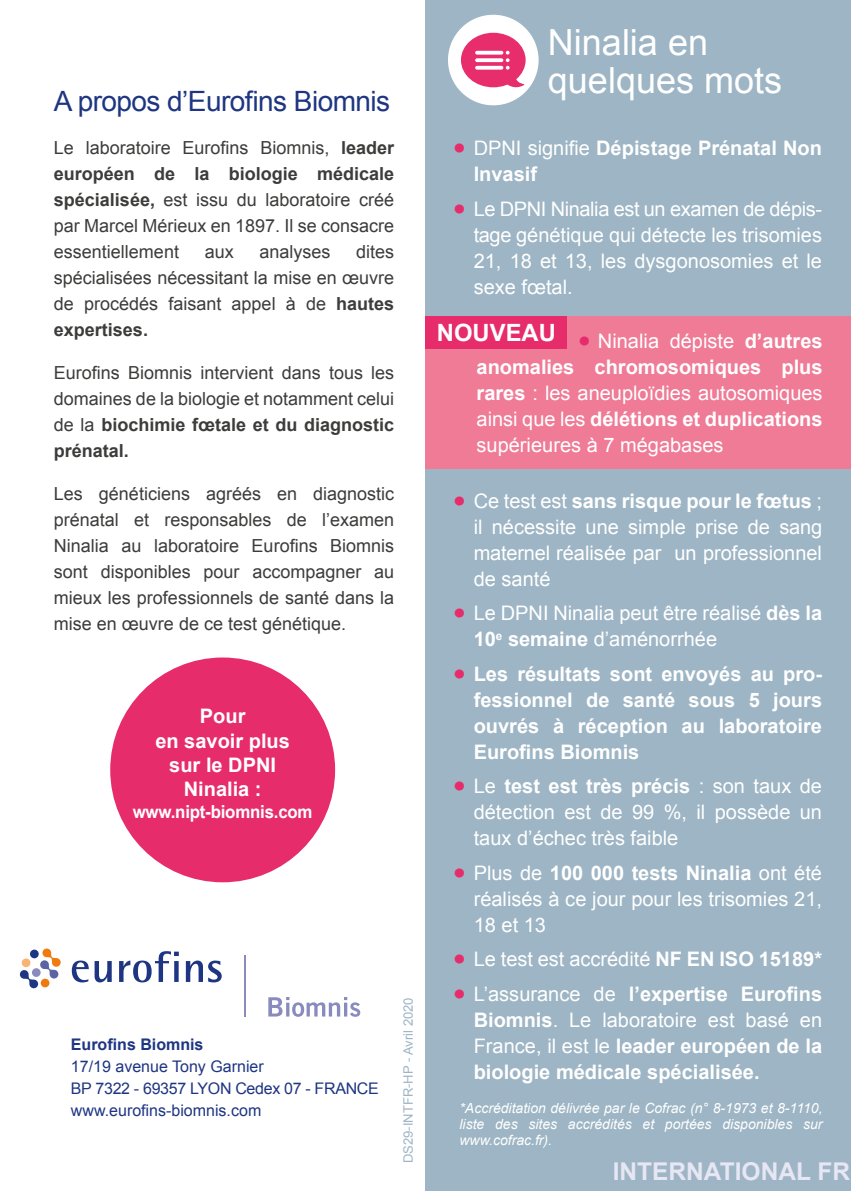
<style>
.page{position:relative;width:851px;height:1191px;background:#fff}
.page>*{position:absolute;margin:0;border:0;box-sizing:border-box;transform-origin:0 0}
.t1{font:36px/38px "Arial";color:#fff}
.t2{font:28px "Arial";letter-spacing:-.02em;color:#1e3582}
.t3{font:700 24.6px "Arial";color:#e7e6f4}
.t4{font:700 23.8px "Arial";color:#fff}
.t5{font:20px/26px "Arial";color:#fff;text-align:justify}
.t6{font:700 20px/26px "Arial";color:#fff;text-align:justify}
.t7{font:18px/26px "Arial";color:#3c3c3b;text-align:justify}
.t8{font:700 18px "Arial Narrow";letter-spacing:-.01em;color:#fff;scale:1.14 1}
.t9{font:16px/22px "Arial";color:#1e3582}
.t10{font:700 16px "Arial";color:#1e3582}
.t11{font:italic 14px/16px "Arial";color:#fff;text-align:justify}
.t12{font:13px "Arial";color:#9db5c4}
.s1{font-weight:700}
.s2{font-size:32px;color:#e72c6c}
.s3{font-weight:400}
.s4{font-weight:700;font-size:32px;color:#e72c6c}
</style>
<div class="page">
<div style="left:425px;top:0;width:425px;height:1191px;background:#9db5c4"></div>
<svg style="left:20px;top:948px;width:41px;height:40px"></svg>
<div style="left:41px;top:978px;width:8px;height:9px;background:#ef7b10;border-radius:50%"></div>
<div style="left:22px;top:958px;width:8px;height:9px;background:#f8b375;border-radius:50%"></div>
<div style="left:30px;top:949px;width:9px;height:9px;background:#1e3582;border-radius:50%"></div>
<svg style="left:72px;top:960px;width:17px;height:22px"></svg>
<svg style="left:95px;top:961px;width:17px;height:21px"></svg>
<svg style="left:119px;top:951px;width:60px;height:31px"></svg>
<svg style="left:186px;top:960px;width:36px;height:22px"></svg>
<svg style="left:268px;top:997px;width:92px;height:19px"></svg>
<hr style="left:244px;top:956px;width:2px;height:61px;background:#898bbe">
<div style="left:448px;top:15px;width:90px;height:90px;background:#fff;border-radius:50%"></div>
<div style="left:461px;top:33px;width:64px;height:54px;background:#e72d6c;border-radius:50%"></div>
<svg style="left:475px;top:51px;width:28px;height:4px"></svg>
<svg style="left:475px;top:58px;width:28px;height:4px"></svg>
<svg style="left:475px;top:66px;width:28px;height:4px"></svg>
<svg style="left:505px;top:51px;width:19px;height:36px"></svg>
<div style="left:425px;top:316px;width:425px;height:153px;background:#ef7b96"></div>
<div style="left:425px;top:316px;width:142px;height:33px;background:#e72c6c"></div>
<div style="left:110px;top:657px;width:225px;height:225px;background:#e72c6c;border-radius:50%"></div>
<h2 class="t2" style="left:54px;top:83px;width:338px">A propos d’Eurofins Biomnis</h2>
<p class="t7" style="left:54px;top:135px;width:342px">Le laboratoire Eurofins Biomnis, <span class="s1">leader européen de la biologie médicale spécialisée,</span> est issu du laboratoire créé par Marcel Mérieux en 1897. Il se consacre essentiellement</p>
<p class="t7" style="left:54px;top:239px;width:342px;text-indent:302px">dites spécialisées nécessitant la mise en œuvre de procédés faisant appel à de <span class="s1">hautes expertises.</span></p>
<p class="t7" style="left:54px;top:360px;width:342px">Eurofins Biomnis intervient dans tous les domaines de la biologie et notamment celui de la <span class="s1">biochimie fœtale et du diagnostic prénatal.</span></p>
<p class="t7" style="left:54px;top:481px;width:342px">Les généticiens agréés en diagnostic prénatal et responsables de l’examen Ninalia au laboratoire Eurofins Biomnis sont disponibles pour accompagner au mieux les professionnels de santé dans la mise en œuvre de ce test génétique.</p>
<p class="t7" style="left:205px;top:239px;width:31px">aux</p>
<p class="t7" style="left:259px;top:239px;width:73px">analyses</p>
<p class="t6" style="left:155px;top:705px;width:136px;line-height:24px;text-align:center">Pour<br>en savoir plus sur le DPNI<br>Ninalia :</p>
<p class="t8" style="left:133px;top:797px;width:159px">www.nipt-biomnis.com</p>
<p class="t10" style="left:71px;top:1034px;width:134px">Eurofins Biomnis</p>
<p class="t9" style="left:71px;top:1056px;width:309px">17/19 avenue Tony Garnier<br>BP 7322 - 69357 LYON Cedex 07 - FRANCE www.eurofins-biomnis.com</p>
<p class="t12" style="left:399px;top:1163px;width:167px;rotate:-90deg">DS29-INTFR-HP - Avril 2020</p>
<h1 class="t1" style="left:548px;top:23px;width:236px">Ninalia en quelques mots</h1>
<p class="t6" style="left:473px;top:136px;width:350px;text-indent:-20px"><span class="s2">•</span> <span class="s3">DPNI signifie</span> Dépistage Prénatal Non<br>Invasif</p>
<p class="t5" style="left:473px;top:196px;width:350px;text-indent:-20px"><span class="s4">•</span> Le DPNI Ninalia est un examen de dépis&shy;tage génétique qui détecte les trisomies 21, 18 et 13, les dysgonosomies et le sexe fœtal.</p>
<p class="t4" style="left:437px;top:317px;width:120px">NOUVEAU</p>
<p class="t5" style="left:476px;top:328px;width:347px;text-indent:102px"><span class="s4">•</span> Ninalia dépiste <span class="s1">d’autres anomalies chromosomiques plus rares</span> : les aneuploïdies autosomiques ainsi que les <span class="s1">délétions et duplications </span>supérieures à 7 mégabases</p>
<p class="t5" style="left:473px;top:488px;width:350px;text-indent:-20px"><span class="s4">•</span> Ce test est <span class="s1">sans risque pour le fœtus</span> ; il nécessite une simple prise de sang maternel réalisée par un professionnel de santé</p>
<p class="t5" style="left:473px;top:600px;width:350px;text-indent:-20px"><span class="s4">•</span> Le DPNI Ninalia peut être réalisé <span class="s1">dès la<br>10</span><sup>e</sup> <span class="s1">semaine</span> d’aménorrhée</p>
<p class="t6" style="left:473px;top:661px;width:350px;text-indent:-20px"><span class="s2">•</span> Les résultats sont envoyés au pro&shy;fessionnel de santé sous 5 jours ouvrés à réception au laboratoire Eurofins Biomnis</p>
<p class="t5" style="left:473px;top:773px;width:350px;text-indent:-20px"><span class="s4">•</span> Le <span class="s1">test est très précis</span> : son taux de détection est de 99 %, il possède un taux d’échec très faible</p>
<p class="t5" style="left:473px;top:860px;width:350px;text-indent:-20px"><span class="s4">•</span> Plus de <span class="s1">100 000 tests Ninalia</span> ont été réalisés à ce jour pour les trisomies 21, 18 et 13</p>
<p class="t5" style="left:454px;top:946px;width:369px"><span class="s4">•</span> Le test est accrédité <span class="s1">NF EN ISO 15189*</span></p>
<p class="t6" style="left:473px;top:981px;width:350px;text-indent:-20px"><span class="s2">•</span> <span class="s3">L’assurance de</span> l’expertise Eurofins Biomnis<span class="s3">. Le laboratoire est basé en France, il est le</span> leader européen de la biologie médicale spécialisée.</p>
<p class="t11" style="left:459px;top:1100px;width:364px">*Accréditation délivrée par le Cofrac (n° 8-1973 et 8-1110, liste des sites accrédités et portées disponibles sur www.cofrac.fr).</p>
<p class="t3" style="left:612px;top:1154px;width:239px">INTERNATIONAL FR</p>
</div>
